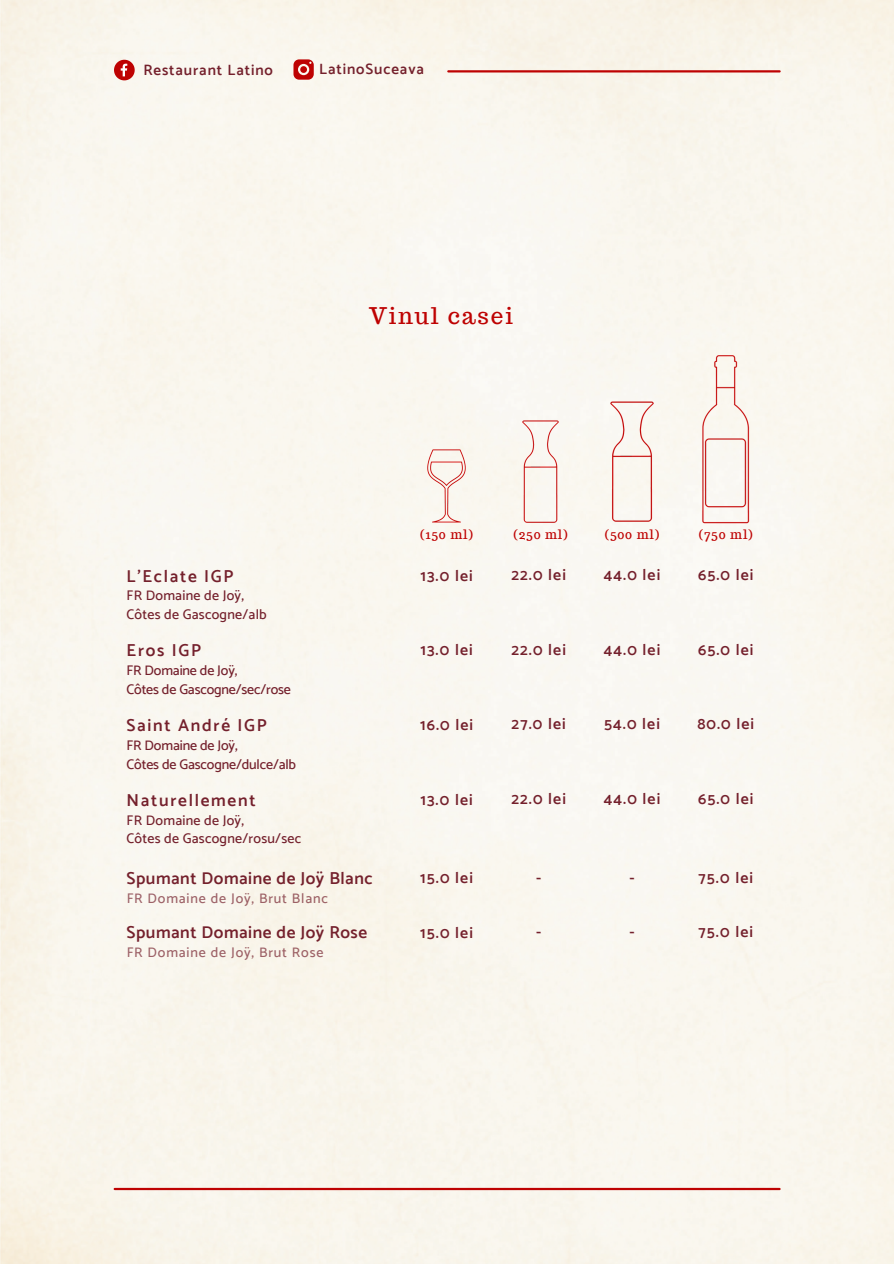
<style>
.page{position:relative;width:894px;height:1264px;background:#fff}
.page>*{position:absolute;margin:0;border:0;box-sizing:border-box;transform-origin:0 0}
.t1{font:22.5px "Trocchi";letter-spacing:.08em;color:#be0202}
.t2{font:600 17.25px "Catamaran";letter-spacing:.03em;color:#74202c}
.t3{font:600 17.25px "Catamaran";letter-spacing:.1em;color:#74202c}
.t4{font:600 15.75px "Catamaran";letter-spacing:.07em;color:#74202c}
.t5{font:600 15px "Catamaran";letter-spacing:.06em;color:#74202c}
.t6{font:500 13.95px "Catamaran";letter-spacing:-.01em;color:#74202c}
.t7{font:500 13.95px "Catamaran";letter-spacing:.015em;color:#74202c}
.t8{font:500 13.95px "Catamaran";letter-spacing:.06em;color:#74202c}
.t9{font:12.75px "Trocchi";letter-spacing:.06em;color:#be0202}
</style>
<div class="page">
<div style="left:0;top:0;width:893px;height:1263px;background:#f9f7ee"></div>
<hr style="left:115px;top:1187px;width:664px;height:3px;background:#be0202">
<svg style="left:114px;top:60px;width:21px;height:20px"></svg>
<svg style="left:293px;top:59px;width:21px;height:21px"></svg>
<hr style="left:448px;top:70px;width:331px;height:2px;background:#be0202">
<img style="left:427px;top:446px;width:38px;height:77px">
<img style="left:522px;top:421px;width:36px;height:101px">
<img style="left:683px;top:353px;width:85px;height:175px">
<img style="left:610px;top:401px;width:43px;height:120px">
<p class="t5" style="left:143px;top:61px;width:131px">Restaurant Latino</p>
<p class="t5" style="left:319px;top:60px;width:106px">LatinoSuceava</p>
<p class="t1" style="left:369px;top:300px;width:145px">Vinul casei</p>
<p class="t3" style="left:126px;top:565px;width:108px">L’Eclate IGP</p>
<p class="t7" style="left:126px;top:587px;width:119px">FR Domaine de Joÿ,</p>
<p class="t7" style="left:126px;top:606px;width:142px">Côtes de Gascogne/alb</p>
<p class="t2" style="left:126px;top:640px;width:76px">Eros IGP</p>
<p class="t6" style="left:126px;top:662px;width:112px">FR Domaine de Joÿ,</p>
<p class="t6" style="left:126px;top:680px;width:166px">Côtes de Gascogne/sec/rose</p>
<p class="t3" style="left:126px;top:715px;width:142px">Saint André IGP</p>
<p class="t6" style="left:126px;top:737px;width:112px">FR Domaine de Joÿ,</p>
<p class="t6" style="left:126px;top:755px;width:171px">Côtes de Gascogne/dulce/alb</p>
<p class="t3" style="left:126px;top:789px;width:130px">Naturellement</p>
<p class="t7" style="left:126px;top:811px;width:119px">FR Domaine de Joÿ,</p>
<p class="t7" style="left:126px;top:830px;width:176px">Côtes de Gascogne/rosu/sec</p>
<p class="t2" style="left:126px;top:868px;width:247px">Spumant Domaine de Joÿ Blanc</p>
<p class="t8" style="left:126px;top:890px;width:203px">FR Domaine de Joÿ, Brut Blanc</p>
<p class="t2" style="left:126px;top:922px;width:242px">Spumant Domaine de Joÿ Rose</p>
<p class="t8" style="left:126px;top:944px;width:198px">FR Domaine de Joÿ, Brut Rose</p>
<p class="t9" style="left:420px;top:526px;width:54px">(150 ml)</p>
<p class="t9" style="left:513px;top:526px;width:56px">(250 ml)</p>
<p class="t9" style="left:604px;top:526px;width:56px">(500 ml)</p>
<p class="t9" style="left:698px;top:526px;width:56px">(750 ml)</p>
<p class="t4" style="left:420px;top:566px;width:54px">13.0 lei</p>
<p class="t4" style="left:511px;top:565px;width:56px">22.0 lei</p>
<p class="t4" style="left:603px;top:565px;width:58px">44.0 lei</p>
<p class="t4" style="left:697px;top:565px;width:57px">65.0 lei</p>
<p class="t4" style="left:420px;top:641px;width:54px">13.0 lei</p>
<p class="t4" style="left:511px;top:640px;width:56px">22.0 lei</p>
<p class="t4" style="left:603px;top:640px;width:58px">44.0 lei</p>
<p class="t4" style="left:697px;top:640px;width:57px">65.0 lei</p>
<p class="t4" style="left:420px;top:715px;width:54px">16.0 lei</p>
<p class="t4" style="left:511px;top:714px;width:56px">27.0 lei</p>
<p class="t4" style="left:604px;top:714px;width:57px">54.0 lei</p>
<p class="t4" style="left:697px;top:714px;width:58px">80.0 lei</p>
<p class="t4" style="left:420px;top:790px;width:54px">13.0 lei</p>
<p class="t4" style="left:511px;top:789px;width:56px">22.0 lei</p>
<p class="t4" style="left:603px;top:789px;width:58px">44.0 lei</p>
<p class="t4" style="left:697px;top:789px;width:57px">65.0 lei</p>
<p class="t4" style="left:420px;top:868px;width:54px">15.0 lei</p>
<p class="t4" style="left:536px;top:867px;width:7px">-</p>
<p class="t4" style="left:629px;top:867px;width:7px">-</p>
<p class="t4" style="left:698px;top:867px;width:56px">75.0 lei</p>
<p class="t4" style="left:420px;top:922px;width:54px">15.0 lei</p>
<p class="t4" style="left:536px;top:922px;width:7px">-</p>
<p class="t4" style="left:629px;top:922px;width:7px">-</p>
<p class="t4" style="left:698px;top:922px;width:56px">75.0 lei</p>
</div>
